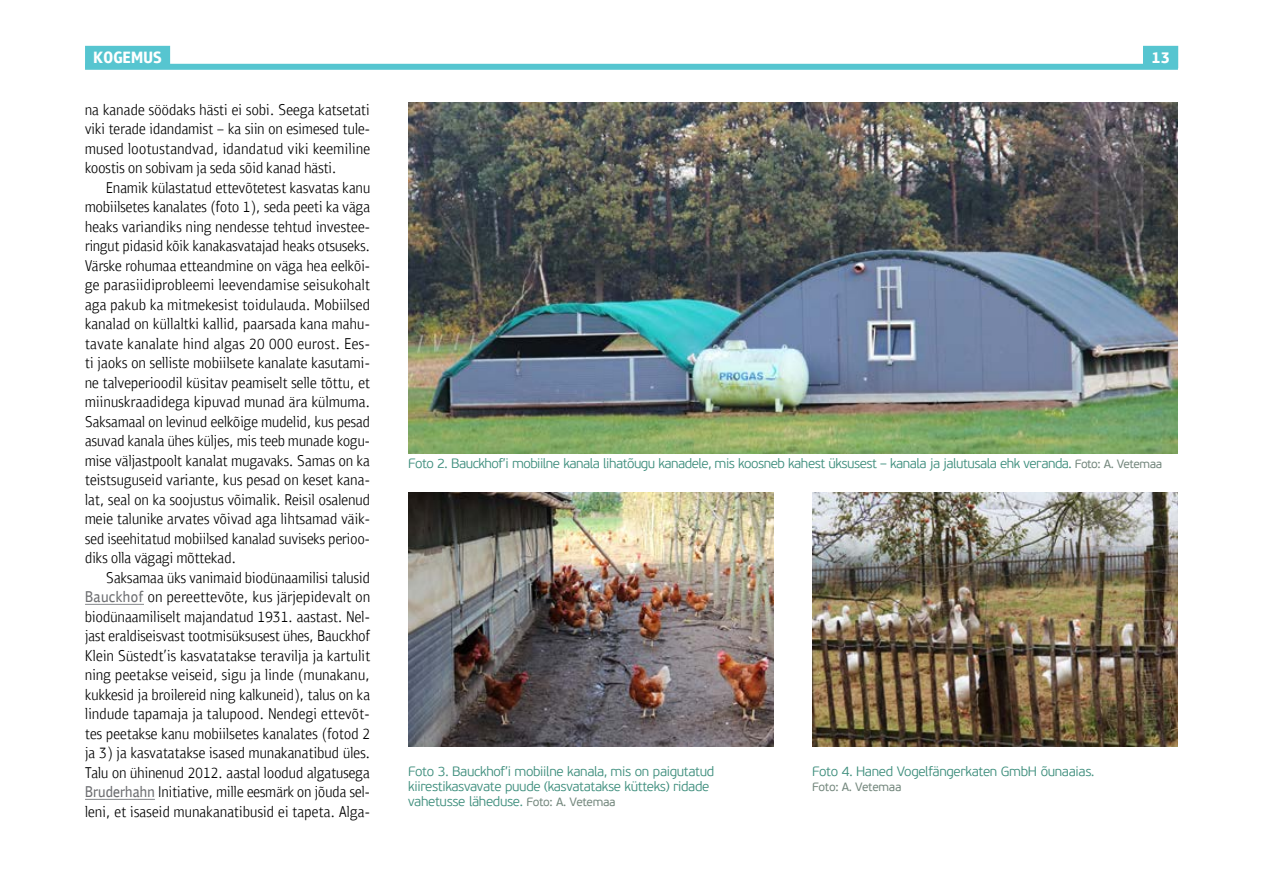
<style>
.page{position:relative;width:1263px;height:893px;background:#fff}
.page>*{position:absolute;margin:0;border:0;box-sizing:border-box;transform-origin:0 0}
.t1{font:300 15.75px "PF Bulletin Sans Pro";color:#000}
.t2{font:15.75px "PF Bulletin Sans Pro";color:#6d6e71}
.t3{font:300 13.5px/15px "PF Beau Sans Pro";letter-spacing:-.025em;color:#408f7e}
.t4{font:12px "PF Beau Sans Pro";letter-spacing:-.025em;color:#76897f}
.s1{color:#000}
.s2{font-weight:400;font-size:12px;color:#76897f}
</style>
<div class="page">
<div style="left:85px;top:64px;width:1093px;height:6px;background:#56c5d0"></div>
<div style="left:85px;top:46px;width:85px;height:22px;background:#56c5d0"></div>
<div style="left:1143px;top:46px;width:35px;height:22px;background:#56c5d0"></div>
<img style="left:408px;top:493px;width:366px;height:253px">
<img style="left:812px;top:493px;width:366px;height:253px">
<img style="left:408px;top:103px;width:770px;height:351px">
<p class="t1" style="left:149px;top:100px;width:77px">▲ ▲ ▲▼</p>
<p class="t1" style="left:332px;top:100px;width:35px">▼▲▼▼</p>
<p class="t1" style="left:167px;top:120px;width:47px">■ ▲▼</p>
<p class="t1" style="left:245px;top:120px;width:55px">▲ ■ □■ ▲</p>
<p class="t1" style="left:320px;top:120px;width:40px">▲ ▼◆●</p>
<p class="t1" style="left:96px;top:139px;width:104px">◆▲ ●□□▼◆▲▼ ■ ❖</p>
<p class="t1" style="left:241px;top:139px;width:54px">■ ▼◆ ❖</p>
<p class="t1" style="left:91px;top:159px;width:86px">□□▲▼ ▲ □■ ▲□ ❖</p>
<p class="t1" style="left:280px;top:159px;width:50px">■ ▲▼</p>
<p class="t1" style="left:113px;top:178px;width:8px">■</p>
<p class="t1" style="left:158px;top:178px;width:213px">✓●▲▼▼◆ ▼▼❖▼▼▲▼ ▲❖▼▲ ■◆</p>
<p class="t1" style="left:96px;top:198px;width:145px">□ ●▲▼▲ ■●▼▲ □▼□</p>
<p class="t1" style="left:151px;top:217px;width:201px">■ ▲ ■■ ■■ ▲▲ ▼ ▼◆ ■❖▲▼</p>
<p class="t1" style="left:93px;top:237px;width:28px">■ ◆▼</p>
<p class="t1" style="left:206px;top:237px;width:51px">■ ▲❖▼</p>
<p class="t1" style="left:309px;top:237px;width:58px">▲ □▼▲◆▲ ▲</p>
<p class="t1" style="left:103px;top:256px;width:50px">▲ □ ◆</p>
<p class="t1" style="left:187px;top:256px;width:32px">▼▼ ■</p>
<p class="t1" style="left:239px;top:256px;width:44px">■ □■ ❖</p>
<p class="t1" style="left:345px;top:256px;width:4px">●</p>
<p class="t1" style="left:130px;top:276px;width:57px">▲ □●</p>
<p class="t1" style="left:219px;top:276px;width:40px">● ❖■</p>
<p class="t1" style="left:287px;top:276px;width:84px">▲ ▲ ▲◆□ ●▼</p>
<p class="t1" style="left:182px;top:295px;width:110px">▼ ▲▲▼ ▼□ ◆● ◆</p>
<p class="t1" style="left:325px;top:295px;width:32px">□ ●▲</p>
<p class="t1" style="left:99px;top:315px;width:92px">■ ● □■ ✓●● ●▼</p>
<p class="t1" style="left:85px;top:334px;width:33px">▼❖▼</p>
<p class="t1" style="left:142px;top:334px;width:31px">■●▼</p>
<p class="t1" style="left:195px;top:334px;width:52px">■ ● ▲</p>
<p class="t1" style="left:304px;top:334px;width:32px">◆ □▲▼</p>
<p class="t1" style="left:85px;top:354px;width:99px">▼ □ ▲ □■ ▲ ●●▲▼</p>
<p class="t1" style="left:205px;top:354px;width:44px">□ ●▲▼</p>
<p class="t1" style="left:271px;top:354px;width:31px">■●▼</p>
<p class="t1" style="left:325px;top:354px;width:19px">▲◆▼</p>
<p class="t1" style="left:85px;top:373px;width:41px">■ ▼ ●❖</p>
<p class="t1" style="left:154px;top:373px;width:75px">□□ ● ✓▲▼ ❖</p>
<p class="t1" style="left:267px;top:373px;width:104px">▲ ●▼ ▲ ●● ▼ ▼▼◆ ▼</p>
<p class="t1" style="left:104px;top:393px;width:22px">■◆▲</p>
<p class="t1" style="left:318px;top:393px;width:31px">✓● ◆</p>
<p class="t1" style="left:106px;top:412px;width:96px">▲ ● □■ ● ❖■◆</p>
<p class="t1" style="left:224px;top:412px;width:4px">●</p>
<p class="t1" style="left:321px;top:412px;width:36px">◆▲ ▲</p>
<p class="t1" style="left:92px;top:432px;width:20px">▲◆❖</p>
<p class="t1" style="left:141px;top:432px;width:90px">■● ✓ ▲ ✓●▲</p>
<p class="t1" style="left:100px;top:451px;width:191px">▲ ❖● ▲▼□□●▼ ■●▼ ◆ ❖ ▲</p>
<p class="t1" style="left:330px;top:451px;width:25px">▲ □■</p>
<p class="t1" style="left:85px;top:471px;width:61px">▼ ▲▼▲◆ ◆▲</p>
<p class="t1" style="left:167px;top:471px;width:42px">❖ ■▼</p>
<p class="t1" style="left:230px;top:471px;width:129px">◆▲ ▲ □■ ▲ ▼ ■</p>
<p class="t1" style="left:85px;top:490px;width:65px">●▼ ▲ ● □■</p>
<p class="t1" style="left:170px;top:490px;width:66px">▲□□ ◆▲▼◆▲ ❖</p>
<p class="t1" style="left:263px;top:490px;width:101px">● ▲● □▲ ● ■◆</p>
<p class="t1" style="left:117px;top:510px;width:31px">▼ ●◆■</p>
<p class="t1" style="left:179px;top:510px;width:60px">❖▼▲ ❖ ❖</p>
<p class="t1" style="left:281px;top:510px;width:26px">● ▼▲</p>
<p class="t1" style="left:140px;top:529px;width:25px">▼ ▼◆</p>
<p class="t1" style="left:185px;top:529px;width:31px">□ ●▲</p>
<p class="t1" style="left:245px;top:529px;width:82px">■ ● ▲◆❖▲ ▲</p>
<p class="t1" style="left:102px;top:549px;width:40px">▲ □●● ❖</p>
<p class="t1" style="left:127px;top:568px;width:84px">▲ ✓▲ ❖■</p>
<p class="t1" style="left:256px;top:568px;width:30px">□ ✓■</p>
<p class="t1" style="left:313px;top:568px;width:48px">●▲ ▼ ●◆▲</p>
<p class="t2" style="left:101px;top:588px;width:63px">◆ □ <span class="s1">□■</span></p>
<p class="t1" style="left:200px;top:588px;width:38px">▼▼❖▼</p>
<p class="t1" style="left:329px;top:588px;width:42px">❖ ●▼ □■</p>
<p class="t1" style="left:96px;top:607px;width:31px">□ ✓■</p>
<p class="t1" style="left:153px;top:607px;width:29px">●▲ ●▼</p>
<p class="t1" style="left:213px;top:607px;width:35px">■ ▼◆</p>
<p class="t1" style="left:273px;top:607px;width:66px">✓ ▲▼ ▲▼</p>
<p class="t1" style="left:362px;top:607px;width:4px">●</p>
<p class="t1" style="left:127px;top:627px;width:184px">● ▲ ▲❖ ▲▼ ▼□□▼ ▲✓ ▲◆▲ ▲▼ ✓ ▲</p>
<p class="t1" style="left:93px;top:646px;width:207px">● ■ ✓▲▼ ▼▲ ▲❖▼▼ ▲ ▼ ❖●</p>
<p class="t1" style="left:346px;top:646px;width:26px">▼◆● ▼</p>
<p class="t1" style="left:137px;top:666px;width:59px">▼▲ ❖▲</p>
<p class="t1" style="left:222px;top:666px;width:59px">▲ ◆ ●■</p>
<p class="t1" style="left:253px;top:685px;width:25px">● ◆■</p>
<p class="t1" style="left:308px;top:685px;width:47px">▼ ●◆▲ □■</p>
<p class="t1" style="left:85px;top:705px;width:54px">●■◆ ▼</p>
<p class="t1" style="left:207px;top:705px;width:46px">▼ ●◆ □□</p>
<p class="t1" style="left:284px;top:705px;width:82px">■ ▼▼❖▼</p>
<p class="t1" style="left:175px;top:724px;width:178px">■◆ □ ●▲▼▲ ■●▼▲ □▼□</p>
<p class="t1" style="left:99px;top:744px;width:133px">✓ ▲❖▼▼ ▲ ▲▲</p>
<p class="t1" style="left:295px;top:744px;width:73px">■▼ ◆ ✓●▲</p>
<p class="t1" style="left:98px;top:763px;width:80px">●◆ □■ ✓ ■ ■◆</p>
<p class="t1" style="left:240px;top:763px;width:110px">▲▼ ● ●□□ ◆ ● ▼◆▲</p>
<p class="t2" style="left:147px;top:783px;width:56px">■ <span class="s1">■▼</span> <span class="s1">▼❖</span></p>
<p class="t1" style="left:260px;top:783px;width:106px">▲ □■ ◆ ▲ ●</p>
<p class="t1" style="left:85px;top:802px;width:68px">●■ ▼ ▲▲</p>
<p class="t1" style="left:220px;top:802px;width:44px">■▼ ◆▲</p>
<p class="t1" style="left:347px;top:802px;width:4px">●</p>
<p class="t3" style="left:408px;top:456px;width:755px">Foto 2. Bauckhof’i mobiilne kanala lihatõugu kanadele, mis koosneb kahest üksusest – kanala ja jalutusala ehk veranda. <span class="s2">Foto: A. Vetemaa</span></p>
<p class="t3" style="left:408px;top:764px;width:308px">Foto 3. Bauckhof’i mobiilne kanala, mis on paigutatud kiirestikasvavate puude (kasvatatakse kütteks) ridade vahetusse läheduse. <span class="s2">Foto: A. Vetemaa</span></p>
<p class="t3" style="left:812px;top:764px;width:284px">Foto 4. Haned Vogelfängerkaten GmbH õunaaias.</p>
<p class="t4" style="left:812px;top:780px;width:91px">Foto: A. Vetemaa</p>
</div>
